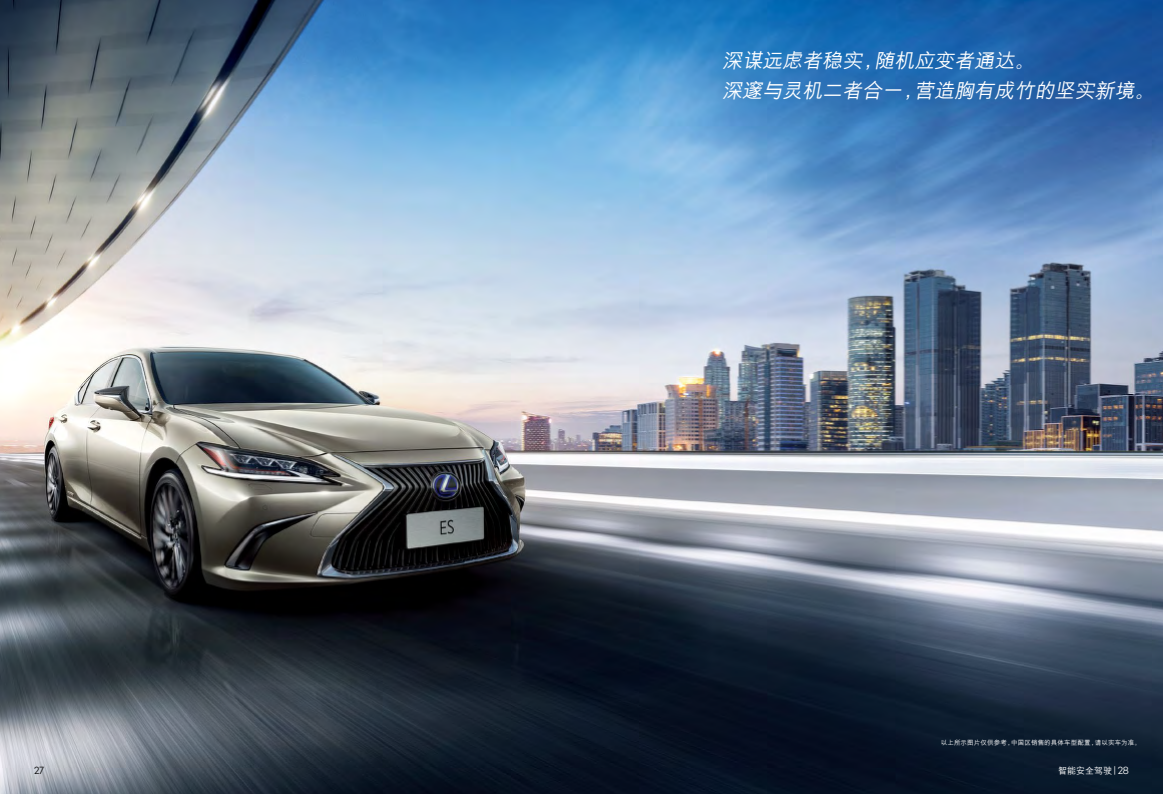
<style>
.page{position:relative;width:1163px;height:794px;background:#fff}
.page>*{position:absolute;margin:0;border:0;box-sizing:border-box;transform-origin:0 0}
.t1{font:italic 20px/30px "LEXUS Hei S Medium U";color:#fff}
.t2{font:9.9px "Nobel";color:#000}
.t3{font:9px "LEXUS Hei S Medium U";color:#fff}
.t4{font:6.5px "LEXUS Hei S Medium U";letter-spacing:.02em;color:#fff}
.s1{font-family:"Nobel";font-size:9.4px}
.s2{font-family:"Nobel";font-size:9.9px}
</style>
<div class="page">
<img style="left:0;top:0;width:1162px;height:794px">
<p class="t1" style="left:722px;top:46px;width:437px">深谋远虑者稳实，随机应变者通达。<br>深邃与灵机二者合一，营造胸有成竹的坚实新境。</p>
<p class="t4" style="left:940px;top:739px;width:202px">以上所示图片仅供参考，中国区销售的具体车型配置，请以实车为准。</p>
<p class="t2" style="left:34px;top:765px;width:12px">27</p>
<p class="t3" style="left:1057px;top:766px;width:72px">智能安全驾驶 <span class="s1">|</span> <span class="s2">28</span></p>
</div>
